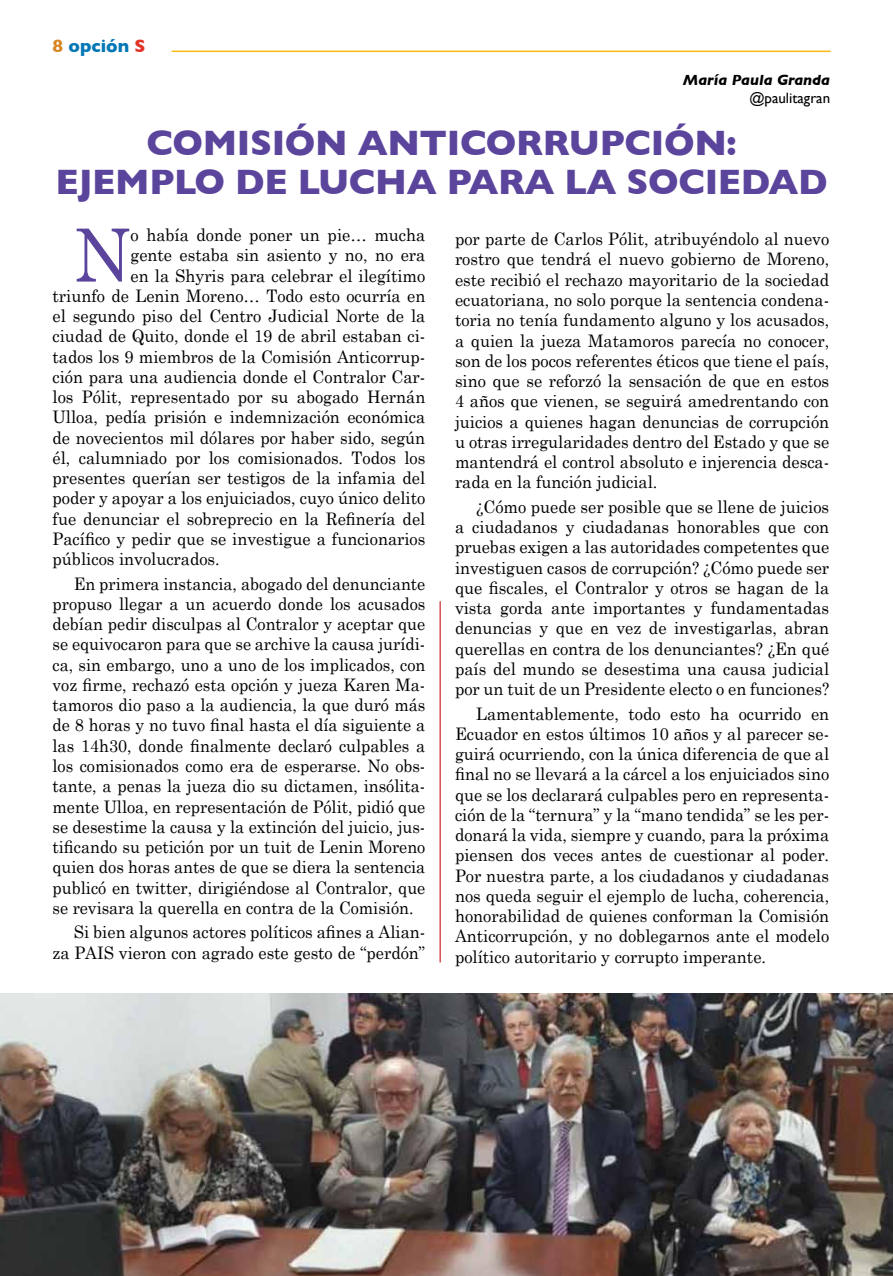
<style>
.page{position:relative;width:893px;height:1276px;background:#fff}
.page>*{position:absolute;margin:0;border:0;box-sizing:border-box;transform-origin:0 0}
.t1{font:73.35px "Century Schoolbook";color:#5b449b;scale:.95 1}
.t2{font:700 36px "Gill Sans";color:#5b449b}
.t3{font:700 18px "Gill Sans";color:#0077b6}
.t4{font:17.25px/20.2px "Century Schoolbook";color:#000;text-align:justify;scale:.95 1}
.t5{font:17.25px/20.2px "Century Schoolbook";color:#000;text-align:justify;scale:.94 1}
.t6{font:italic 700 15px "Gill Sans";color:#000}
.t7{font:15px "Gill Sans";color:#000}
.s1{color:#d88624}
.s2{color:#e13328}
</style>
<div class="page">
<hr style="left:172px;top:51px;width:659px;height:1px;background:#fdb913">
<hr style="left:440px;top:601px;width:1px;height:361px;background:#c4161c">
<img style="left:0;top:993px;width:893px;height:283px">
<p class="t3" style="left:53px;top:32px;width:95px"><span class="s1">8</span> OPCIÓN <span class="s2">S</span></p>
<p class="t6" style="left:683px;top:71px;width:149px">María Paula Granda</p>
<p class="t7" style="left:749px;top:89px;width:82px">@paulitagran</p>
<h2 class="t2" style="left:147px;top:114px;width:52px">COMISIÓN</h2>
<h2 class="t2" style="left:358px;top:114px;width:57px">ANTICORRUPCIÓN</h2>
<h2 class="t2" style="left:726px;top:114px;width:12px">:</h2>
<h2 class="t2" style="left:55px;top:153px;width:25px">EJEMPLO</h2>
<h2 class="t2" style="left:235px;top:153px;width:91px">DE LUCHA</h2>
<h2 class="t2" style="left:447px;top:153px;width:28px">PARA</h2>
<h2 class="t2" style="left:565px;top:153px;width:88px">LA SOCIEDAD</h2>
<h1 class="t1" style="left:74px;top:209px;width:61px">N</h1>
<p class="t4" style="left:131px;top:224px;width:312px">o había donde poner un pie… mucha</p>
<p class="t4" style="left:455px;top:228px;width:395px">por parte de Carlos Pólit, atribuyéndolo al nuevo rostro que tendrá el nuevo gobierno de Moreno, este recibió el rechazo mayoritario de la sociedad ecuatoriana, no solo porque la sentencia condena&shy;toria no tenía fundamento alguno y los acusados, a quien la jueza Matamoros parecía no conocer, son de los pocos referentes éticos que tiene el país, sino que se reforzó la sensación de que en estos 4 años que vienen, se seguirá amedrentando con juicios a quienes hagan denuncias de corrupción u otras irregularidades dentro del Estado y que se mantendrá el control absoluto e injerencia desca&shy;rada en la función judicial.</p>
<p class="t4" style="left:455px;top:496px;width:395px;text-indent:21px">¿Cómo puede ser posible que se llene de juicios a ciudadanos y ciudadanas honorables que con pruebas exigen a las autoridades competentes que investiguen casos de corrupción? ¿Cómo puede ser que fiscales, el Contralor y otros se hagan de la vista gorda ante importantes y fundamentadas denuncias y que en vez de investigarlas, abran querellas en contra de los denunciantes? ¿En qué país del mundo se desestima una causa judicial por un tuit de un Presidente electo o en funciones?</p>
<p class="t4" style="left:455px;top:703px;width:395px;text-indent:21px">Lamentablemente, todo esto ha ocurrido en Ecuador en estos últimos 10 años y al parecer se&shy;guirá ocurriendo, con la única diferencia de que al final no se llevará a la cárcel a los enjuiciados sino que se los declarará culpables pero en representa&shy;ción de la “ternura” y la “mano tendida” se les per&shy;donará la vida, siempre y cuando, para la próxima piensen dos veces antes de cuestionar al poder.<br>Por nuestra parte, a los ciudadanos y ciudadanas nos queda seguir el ejemplo de lucha, coherencia, honorabilidad de quienes conforman la Comisión Anticorrupción, y no doblegarnos ante el modelo político autoritario y corrupto imperante.</p>
<p class="t4" style="left:131px;top:244px;width:312px">gente estaba sin asiento y no, no era</p>
<p class="t4" style="left:131px;top:265px;width:312px">en la Shyris para celebrar el ilegítimo</p>
<p class="t4" style="left:53px;top:285px;width:394px">triunfo de Lenin Moreno… Todo esto ocurría en</p>
<p class="t4" style="left:53px;top:305px;width:394px">el segundo piso del Centro Judicial Norte de la</p>
<p class="t4" style="left:53px;top:325px;width:394px">ciudad de Quito, donde el 19 de abril estaban ci-</p>
<p class="t4" style="left:53px;top:346px;width:394px">tados los 9 miembros de la Comisión Anticorrup-</p>
<p class="t4" style="left:53px;top:366px;width:394px">ción para una audiencia donde el Contralor Car-</p>
<p class="t4" style="left:53px;top:386px;width:394px">los Pólit, representado por su abogado Hernán</p>
<p class="t4" style="left:53px;top:406px;width:394px">Ulloa, pedía prisión e indemnización económica</p>
<p class="t4" style="left:53px;top:427px;width:394px">de novecientos mil dólares por haber sido, según</p>
<p class="t4" style="left:53px;top:447px;width:394px">él, calumniado por los comisionados. Todos los</p>
<p class="t4" style="left:53px;top:467px;width:394px">presentes querían ser testigos de la infamia del</p>
<p class="t4" style="left:53px;top:487px;width:394px">poder y apoyar a los enjuiciados, cuyo único delito</p>
<p class="t4" style="left:53px;top:508px;width:394px">fue denunciar el sobreprecio en la Refinería del</p>
<p class="t4" style="left:53px;top:528px;width:394px">Pacífico y pedir que se investigue a funcionarios</p>
<p class="t4" style="left:53px;top:548px;width:178px">públicos involucrados.</p>
<p class="t5" style="left:53px;top:573px;width:398px;text-indent:21px">En primera instancia, abogado del denunciante propuso llegar a un acuerdo donde los acusados debían pedir disculpas al Contralor y aceptar que se equivocaron para que se archive la causa jurídi&shy;ca, sin embargo, uno a uno de los implicados, con voz firme, rechazó esta opción y jueza Karen Ma&shy;tamoros dio paso a la audiencia, la que duró más de 8 horas y no tuvo final hasta el día siguiente a las 14h30, donde finalmente declaró culpables a los comisionados como era de esperarse. No obs&shy;tante, a penas la jueza dio su dictamen, insólita&shy;mente Ulloa, en representación de Pólit, pidió que se desestime la causa y la extinción del juicio, jus&shy;tificando su petición por un tuit de Lenin Moreno quien dos horas antes de que se diera la sentencia publicó en twitter, dirigiéndose al Contralor, que se revisara la querella en contra de la Comisión.</p>
<p class="t4" style="left:53px;top:921px;width:394px;text-align:right">Si bien algunos actores políticos afines a Alian&shy;za PAIS vieron con agrado este gesto de “perdón”</p>
</div>
